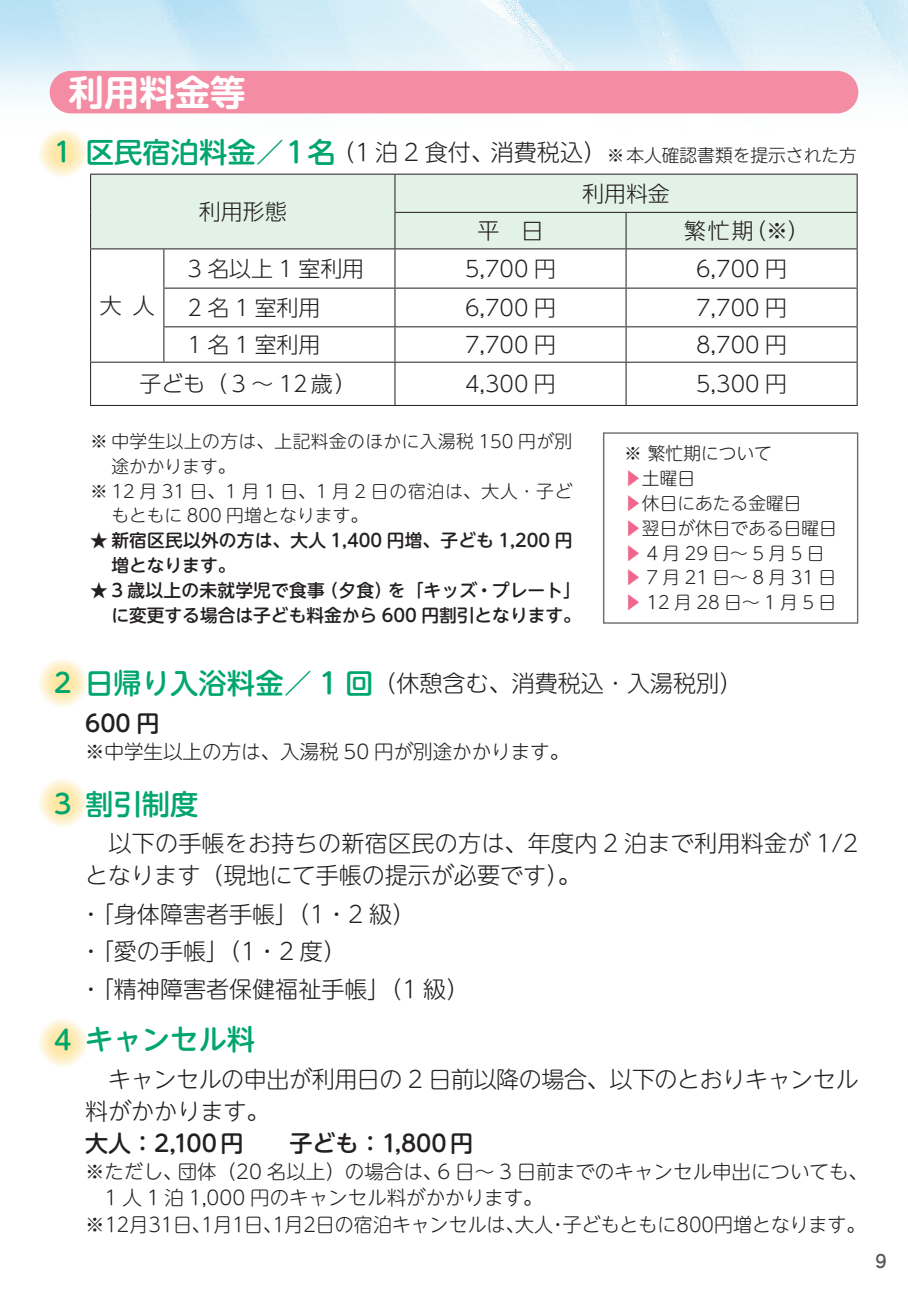
<style>
.page{position:relative;width:908px;height:1290px;background:#fff}
.page>*{position:absolute;margin:0;border:0;box-sizing:border-box;transform-origin:0 0}
.t1{font:700 35.5px "UD Shin M Go Pro De";color:#fff}
.t2{font:500 28.25px "UD Shin M Go Pro";color:#00a66e}
.t3{font:300 23px/37.2px "UD Shin M Go Pro";color:#231f20}
.t4{font:300 23px/32px "UD Shin M Go Pro";letter-spacing:-.02em;color:#231f20}
.t5{font:500 23px "UD Shin M Go Pro";color:#231f20}
.t6{font:300 22px "UD Shin Go Pro";color:#231f20}
.t7{font:300 19.5px "UD Shin M Go Pro";color:#231f20}
.t8{font:300 17.75px/24.8px "UD Shin M Go Pro";color:#231f20}
.t9{font:500 17.75px/24.8px "UD Shin M Go Pro";color:#231f20}
.t10{font:300 17.75px "UD Shin M Go Pro";letter-spacing:.025em;color:#231f20}
.t11{font:300 17.75px "UD Shin M Go Pro";letter-spacing:.05em;color:#231f20}
.t12{font:500 17.75px "Jun 34 Pro";color:#57585a}
.s1{font-weight:500;font-size:26.5px;color:#00a66e}
.s2{font-weight:500;font-size:28.25px;color:#00a66e}
.s3{color:#f1668d}
.s4{font-weight:500}
.s5{font-size:26.5px}
</style>
<div class="page">
<img style="left:0;top:0;width:907px;height:114px">
<div style="left:602px;top:432px;width:255px;height:192px;border:1px solid #6c6d70"></div>
<div style="left:50px;top:71px;width:807px;height:42px;background:#f48da4;border-radius:21px"></div>
<div style="left:91px;top:175px;width:765px;height:73px;background:#e3f2e7"></div>
<hr style="left:90px;top:174px;width:74px;height:1px;background:#231f20">
<hr style="left:90px;top:175px;width:1px;height:37px;background:#231f20">
<hr style="left:164px;top:174px;width:231px;height:1px;background:#231f20">
<hr style="left:90px;top:212px;width:1px;height:36px;background:#231f20">
<hr style="left:395px;top:174px;width:230px;height:1px;background:#231f20">
<hr style="left:394px;top:175px;width:1px;height:37px;background:#231f20">
<hr style="left:625px;top:174px;width:232px;height:1px;background:#231f20">
<hr style="left:856px;top:175px;width:1px;height:37px;background:#231f20">
<hr style="left:394px;top:212px;width:231px;height:1px;background:#231f20">
<hr style="left:394px;top:213px;width:1px;height:35px;background:#231f20">
<hr style="left:625px;top:212px;width:232px;height:1px;background:#231f20">
<hr style="left:625px;top:213px;width:1px;height:35px;background:#231f20">
<hr style="left:856px;top:213px;width:1px;height:35px;background:#231f20">
<hr style="left:90px;top:248px;width:74px;height:1px;background:#231f20">
<hr style="left:90px;top:249px;width:1px;height:39px;background:#231f20">
<hr style="left:90px;top:288px;width:1px;height:39px;background:#231f20">
<hr style="left:90px;top:327px;width:1px;height:35px;background:#231f20">
<hr style="left:164px;top:248px;width:231px;height:1px;background:#231f20">
<hr style="left:163px;top:249px;width:1px;height:39px;background:#231f20">
<hr style="left:395px;top:248px;width:230px;height:1px;background:#231f20">
<hr style="left:394px;top:249px;width:1px;height:39px;background:#231f20">
<hr style="left:625px;top:248px;width:232px;height:1px;background:#231f20">
<hr style="left:625px;top:249px;width:1px;height:39px;background:#231f20">
<hr style="left:856px;top:249px;width:1px;height:39px;background:#231f20">
<hr style="left:163px;top:288px;width:232px;height:1px;background:#231f20">
<hr style="left:163px;top:289px;width:1px;height:37px;background:#231f20">
<hr style="left:395px;top:288px;width:230px;height:1px;background:#231f20">
<hr style="left:394px;top:289px;width:1px;height:37px;background:#231f20">
<hr style="left:625px;top:288px;width:232px;height:1px;background:#231f20">
<hr style="left:625px;top:289px;width:1px;height:37px;background:#231f20">
<hr style="left:856px;top:289px;width:1px;height:37px;background:#231f20">
<hr style="left:163px;top:326px;width:232px;height:1px;background:#231f20">
<hr style="left:163px;top:327px;width:1px;height:35px;background:#231f20">
<hr style="left:395px;top:326px;width:230px;height:1px;background:#231f20">
<hr style="left:394px;top:327px;width:1px;height:35px;background:#231f20">
<hr style="left:625px;top:326px;width:232px;height:1px;background:#231f20">
<hr style="left:625px;top:327px;width:1px;height:35px;background:#231f20">
<hr style="left:856px;top:327px;width:1px;height:35px;background:#231f20">
<hr style="left:90px;top:362px;width:74px;height:1px;background:#231f20">
<hr style="left:90px;top:363px;width:1px;height:42px;background:#231f20">
<hr style="left:164px;top:362px;width:231px;height:1px;background:#231f20">
<hr style="left:395px;top:362px;width:230px;height:1px;background:#231f20">
<hr style="left:394px;top:363px;width:1px;height:42px;background:#231f20">
<hr style="left:625px;top:362px;width:232px;height:1px;background:#231f20">
<hr style="left:625px;top:363px;width:1px;height:42px;background:#231f20">
<hr style="left:856px;top:363px;width:1px;height:42px;background:#231f20">
<hr style="left:90px;top:405px;width:74px;height:1px;background:#231f20">
<hr style="left:164px;top:405px;width:231px;height:1px;background:#231f20">
<hr style="left:395px;top:405px;width:230px;height:1px;background:#231f20">
<hr style="left:625px;top:405px;width:232px;height:1px;background:#231f20">
<h1 class="t1" style="left:68px;top:63px;width:179px">利用料金等</h1>
<p class="t3" style="left:50px;top:133px;width:557px"><span class="s1">１</span> <span class="s2">区民宿泊料金／1名</span>（1 泊 2 食付、消費税込）</p>
<p class="t8" style="left:606px;top:142px;width:251px">※本人確認書類を提示された方</p>
<p class="t6" style="left:199px;top:194px;width:89px">利用形態</p>
<p class="t6" style="left:582px;top:175px;width:89px">利用料金</p>
<p class="t6" style="left:477px;top:213px;width:67px">平　日</p>
<p class="t6" style="left:684px;top:213px;width:127px">繁忙期（※）</p>
<p class="t6" style="left:187px;top:251px;width:178px">3 名以上 1 室利用</p>
<p class="t6" style="left:465px;top:251px;width:92px">5,700 円</p>
<p class="t6" style="left:696px;top:251px;width:92px">6,700 円</p>
<p class="t6" style="left:187px;top:290px;width:134px">2名1室利用</p>
<p class="t6" style="left:465px;top:290px;width:92px">6,700 円</p>
<p class="t6" style="left:696px;top:290px;width:92px">7,700 円</p>
<p class="t6" style="left:187px;top:327px;width:134px">1名1室利用</p>
<p class="t6" style="left:465px;top:327px;width:92px">7,700 円</p>
<p class="t6" style="left:696px;top:327px;width:92px">8,700 円</p>
<p class="t6" style="left:139px;top:366px;width:219px">子ども（3 ～ 12歳）</p>
<p class="t6" style="left:465px;top:366px;width:92px">4,300 円</p>
<p class="t6" style="left:695px;top:366px;width:92px">5,300 円</p>
<p class="t10" style="left:90px;top:427px;width:483px">※ 中学生以上の方は、上記料金のほかに入湯税 150 円が別</p>
<p class="t8" style="left:111px;top:453px;width:126px">途かかります。</p>
<p class="t11" style="left:90px;top:476px;width:483px">※ 12 月 31 日、1 月 1 日、1 月 2 日の宿泊は、大人･子ど</p>
<p class="t8" style="left:111px;top:502px;width:258px">もともに 800 円増となります。</p>
<p class="t9" style="left:111px;top:527px;width:462px;text-indent:-21px">★ 新宿区民以外の方は、大人 1,400 円増、子ども 1,200 円増となります。</p>
<p class="t9" style="left:90px;top:577px;width:492px;text-align:right">★ 3 歳以上の未就学児で食事（夕食）を「キッズ・プレート」に変更する場合は子ども料金から 600 円割引となります。</p>
<p class="t6" style="left:100px;top:288px;width:56px">大　人</p>
<p class="t8" style="left:624px;top:440px;width:214px">※ 繁忙期について<br><span class="s3">▶</span>土曜日<br><span class="s3">▶</span>休日にあたる金曜日<br><span class="s3">▶</span>翌日が休日である日曜日<span class="s3">▶</span>4月29日～5月5日<span class="s3">▶</span>7月21日～8月31日<span class="s3">▶</span>12月28日～1月5日</p>
<p class="t3" style="left:85px;top:662px;width:658px;line-height:39.8px;text-indent:-35px"><span class="s1">２</span> <span class="s2">日帰り入浴料金／ 1 回</span>（休憩含む、消費税込･入湯税別）<br><span class="s4">600 円</span></p>
<p class="t7" style="left:85px;top:736px;width:485px">※中学生以上の方は、入湯税 50 円が別途かかります。</p>
<p class="t2" style="left:50px;top:781px;width:150px"><span class="s5">３</span> 割引制度</p>
<p class="t3" style="left:85px;top:826px;width:774px;line-height:32px">　以下の手帳をお持ちの新宿区民の方は、年度内 2 泊まで利用料金が 1/2となります（現地にて手帳の提示が必要です）。</p>
<p class="t3" style="left:79px;top:895px;width:391px">・「身体障害者手帳」（1・2 級）<br>・「愛の手帳」（1・2 度）<br>・「精神障害者保健福祉手帳」（1 級）</p>
<p class="t2" style="left:50px;top:1016px;width:207px"><span class="s5">４</span> キャンセル料</p>
<p class="t4" style="left:85px;top:1062px;width:774px">　キャンセルの申出が利用日の 2 日前以降の場合、以下のとおりキャンセル料がかかります。</p>
<p class="t5" style="left:85px;top:1124px;width:389px">大人：2,100円　　子ども：1,800円</p>
<p class="t7" style="left:85px;top:1155px;width:784px">※ただし、団体（20 名以上）の場合は、6 日～ 3 日前までのキャンセル申出についても、</p>
<p class="t7" style="left:105px;top:1182px;width:439px">1 人 1 泊 1,000 円のキャンセル料がかかります。</p>
<p class="t7" style="left:85px;top:1209px;width:781px">※12月31日、1月1日、1月2日の宿泊キャンセルは、大人・子どもともに800円増となります。</p>
<p class="t12" style="left:875px;top:1247px;width:13px">9</p>
</div>
